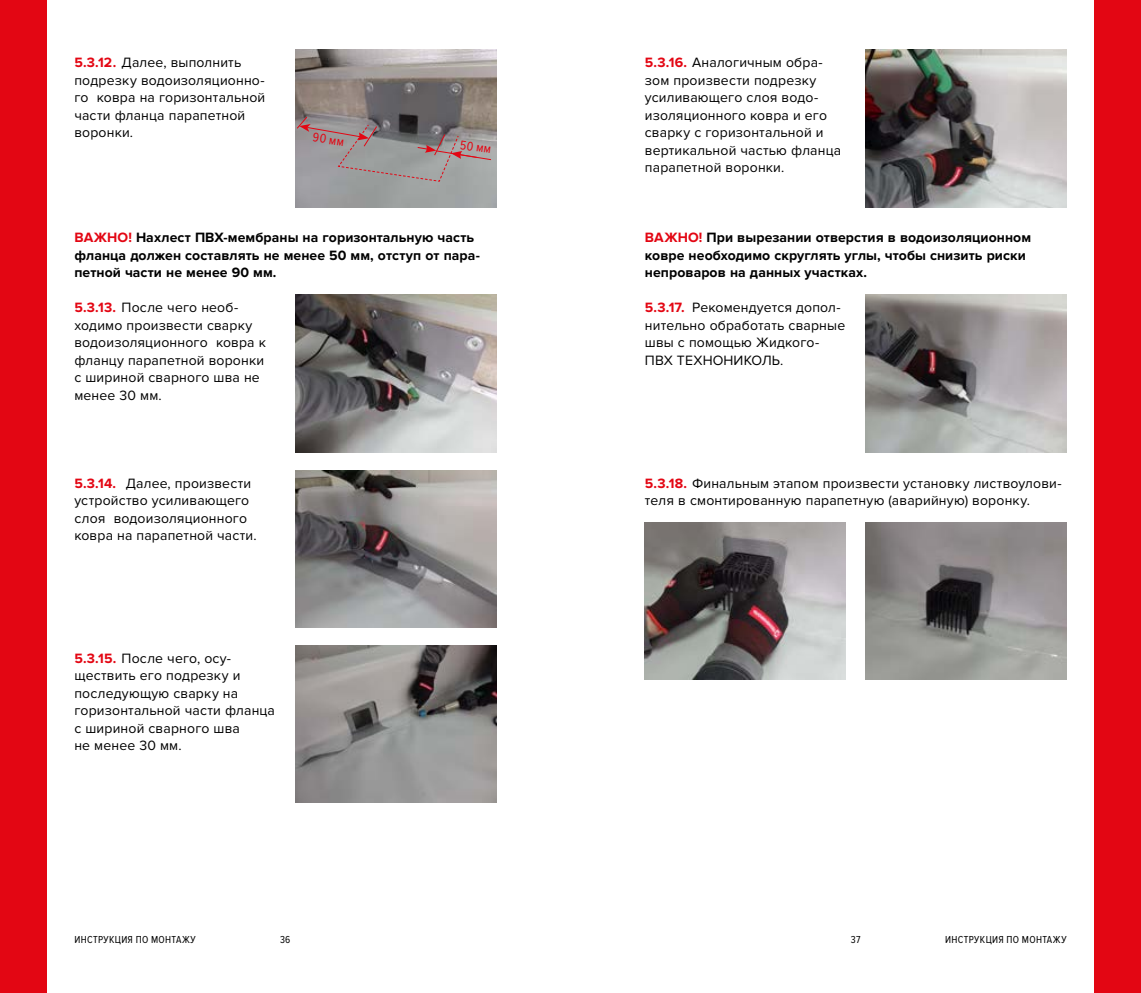
<style>
.page{position:relative;width:1141px;height:993px;background:#fff}
.page>*{position:absolute;margin:0;border:0;box-sizing:border-box;transform-origin:0 0}
.t1{font:14px/17.5px "Proxima Nova";letter-spacing:.01em;color:#000}
.t2{font:700 14px/17.5px "Proxima Nova";letter-spacing:.005em;color:#000}
.t3{font:13.12px "Proxima Nova Cond";color:#e30613}
.t4{font:10.5px "Proxima Nova Cond";letter-spacing:.03em;color:#000}
.s1{font-weight:700;color:#e30613}
.s2{color:#e30613}
</style>
<div class="page">
<div style="left:1094px;top:0;width:47px;height:992px;background:#e30613"></div>
<div style="left:0;top:0;width:47px;height:992px;background:#e30613"></div>
<img style="left:295px;top:50px;width:201px;height:157px">
<svg style="left:296px;top:116px;width:196px;height:66px;background:#938c8d"></svg>
<img style="left:295px;top:295px;width:201px;height:157px">
<img style="left:295px;top:470px;width:201px;height:157px">
<img style="left:295px;top:645px;width:201px;height:157px">
<img style="left:866px;top:50px;width:201px;height:157px">
<img style="left:866px;top:295px;width:201px;height:157px">
<img style="left:866px;top:522px;width:201px;height:157px">
<img style="left:645px;top:522px;width:201px;height:157px">
<p class="t1" style="left:74px;top:54px;width:192px"><span class="s1">5.3.12.</span> Далее, выполнить подрезку водоизоляционно&shy;го ковра на горизонтальной части фланца парапетной воронки.</p>
<p class="t3" style="left:314px;top:129px;width:33px;rotate:9deg">90 мм</p>
<p class="t3" style="left:461px;top:137px;width:33px;rotate:9deg">50 мм</p>
<p class="t2" style="left:74px;top:229px;width:407px"><span class="s2">ВАЖНО!</span> Нахлест ПВХ-мембраны на горизонтальную часть фланца должен составлять не менее 50 мм, отступ от пара&shy;петной части не менее 90 мм.</p>
<p class="t1" style="left:74px;top:299px;width:193px"><span class="s1">5.3.13.</span> После чего необ&shy;ходимо произвести сварку водоизоляционного ковра к фланцу парапетной воронки с шириной сварного шва не менее 30 мм.</p>
<p class="t1" style="left:74px;top:474px;width:184px"><span class="s1">5.3.14.</span> Далее, произвести устройство усиливающего слоя водоизоляционного ковра на парапетной части.</p>
<p class="t1" style="left:74px;top:649px;width:202px"><span class="s1">5.3.15.</span> После чего, осу&shy;ществить его подрезку и последующую сварку на горизонтальной части фланца с шириной сварного шва<br>не менее 30 мм.</p>
<p class="t1" style="left:645px;top:54px;width:198px"><span class="s1">5.3.16.</span> Аналогичным обра&shy;зом произвести подрезку усиливающего слоя водо&shy;изоляционного ковра и его сварку с горизонтальной и вертикальной частью фланца парапетной воронки.</p>
<p class="t2" style="left:645px;top:229px;width:388px"><span class="s2">ВАЖНО!</span> При вырезании отверстия в водоизоляционном ковре необходимо скруглять углы, чтобы снизить риски непроваров на данных участках.</p>
<p class="t1" style="left:645px;top:299px;width:202px"><span class="s1">5.3.17.</span> Рекомендуется допол&shy;нительно обработать сварные швы с помощью Жидкого-<br>ПВХ ТЕХНОНИКОЛЬ.</p>
<p class="t1" style="left:645px;top:474px;width:418px"><span class="s1">5.3.18.</span> Финальным этапом произвести установку листвоулови&shy;теля в смонтированную парапетную (аварийную) воронку.</p>
<p class="t4" style="left:74px;top:933px;width:123px">ИНСТРУКЦИЯ ПО МОНТАЖУ</p>
<p class="t4" style="left:280px;top:933px;width:12px">36</p>
<p class="t4" style="left:851px;top:933px;width:11px">37</p>
<p class="t4" style="left:945px;top:933px;width:123px">ИНСТРУКЦИЯ ПО МОНТАЖУ</p>
</div>
